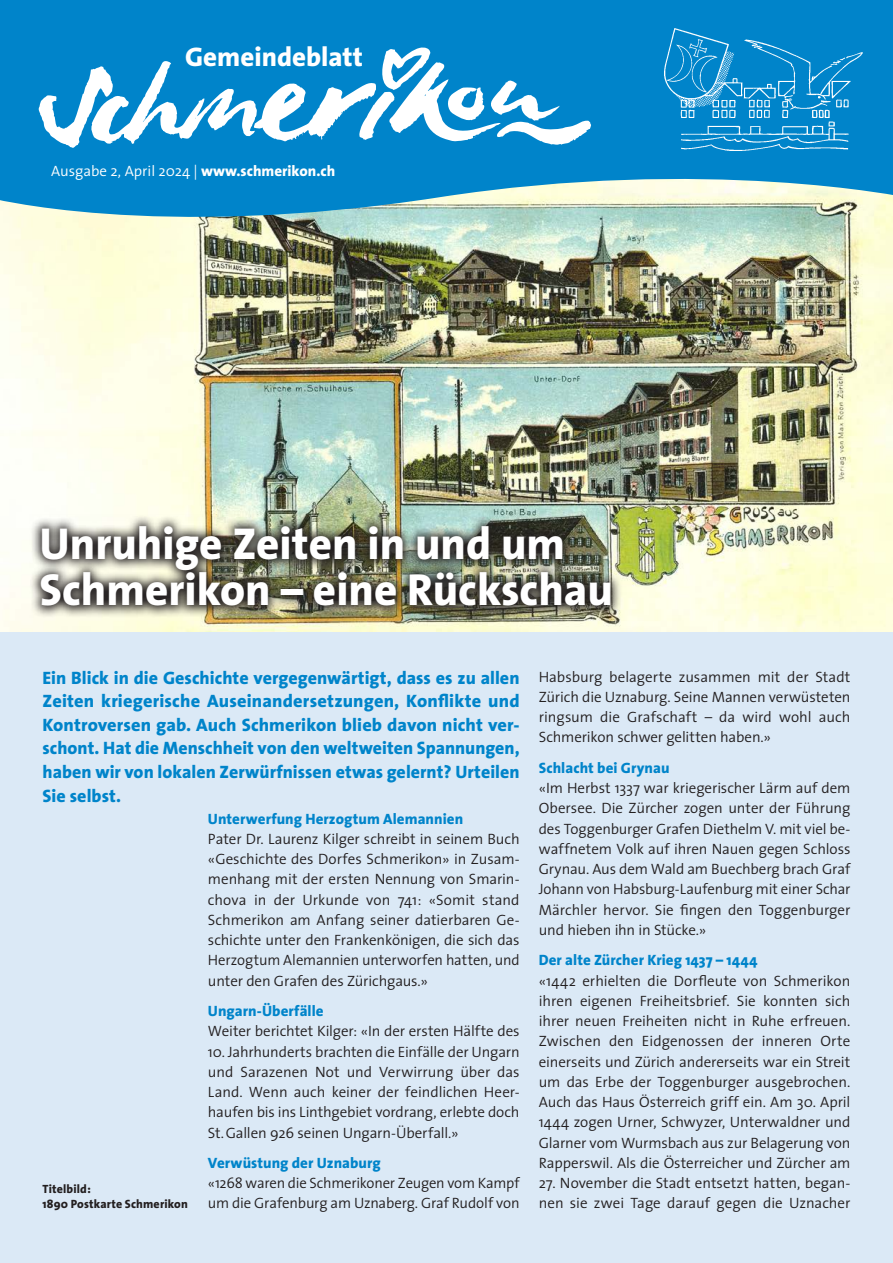
<style>
.page{position:relative;width:893px;height:1263px;background:#fff}
.page>*{position:absolute;margin:0;border:0;box-sizing:border-box;transform-origin:0 0}
.t1{font:800 45px/46.5px "The Sans";color:#fff}
.t2{font:800 27px "The Sans";color:#fff}
.t3{font:800 18px/23.5px "The Sans";color:#0084ca;text-align:justify}
.t4{font:300 15px/20.2px "The Sans";letter-spacing:-.01em;color:#231f20;text-align:justify}
.t5{font:800 15px "The Sans";letter-spacing:.005em;color:#0084ca}
.t6{font:300 15px "The Sans";color:#fff}
.t7{font:800 12px/15px "The Sans";letter-spacing:.01em;color:#231f20}
.s1{font-weight:800}
</style>
<div class="page">
<div style="left:0;top:631px;width:893px;height:632px;background:#dbe9f6"></div>
<img style="left:0;top:241px;width:893px;height:390px">
<svg style="left:0;top:0;width:893px;height:241px;fill:#0084ca"></svg>
<svg style="left:39px;top:48px;width:552px;height:100px"></svg>
<img style="left:664px;top:29px;width:198px;height:121px">
<img style="left:29px;top:514px;width:593px;height:104px">
<h2 class="t2" style="left:185px;top:34px;width:179px">Gemeindeblatt</h2>
<p class="t6" style="left:51px;top:158px;width:286px">Ausgabe 2, April 2024 | <span class="s1">www.schmerikon.ch</span></p>
<h1 class="t1" style="left:40px;top:519px;width:575px">Unruhige Zeiten in und um<br>Schmerikon – eine Rückschau</h1>
<p class="t3" style="left:43px;top:665px;width:479px">Ein Blick in die Geschichte vergegenwärtigt, dass es zu allen Zeiten kriegerische Auseinandersetzungen, Konflikte und Kontroversen gab. Auch Schmerikon blieb davon nicht ver&shy;schont. Hat die Menschheit von den weltweiten Spannungen, haben wir von lokalen Zerwürfnissen etwas gelernt? Urteilen Sie selbst.</p>
<p class="t7" style="left:43px;top:1181px;width:147px">Titelbild:<br>1890 Postkarte Schmerikon</p>
<p class="t5" style="left:208px;top:806px;width:257px">Unterwerfung Herzogtum Alemannien</p>
<p class="t4" style="left:208px;top:828px;width:313px">Pater Dr. Laurenz Kilger schreibt in seinem Buch «Geschichte des Dorfes Schmerikon» in Zusam&shy;menhang mit der ersten Nennung von Smarin&shy;chova in der Urkunde von 741: «Somit stand Schmerikon am Anfang seiner datierbaren Ge&shy;schichte unter den Frankenkönigen, die sich das Herzogtum Alemannien unterworfen hatten, und unter den Grafen des Zürichgaus.»</p>
<p class="t5" style="left:208px;top:998px;width:117px">Ungarn-Überfälle</p>
<p class="t4" style="left:208px;top:1021px;width:313px">Weiter berichtet Kilger: «In der ersten Hälfte des</p>
<p class="t4" style="left:208px;top:1041px;width:313px">10. Jahrhunderts brachten die Einfälle der Ungarn und Sarazenen Not und Verwirrung über das Land. Wenn auch keiner der feindlichen Heer&shy;haufen bis ins Linthgebiet vordrang, erlebte doch St.Gallen 926 seinen Ungarn-Überfall.»</p>
<p class="t5" style="left:208px;top:1150px;width:174px">Verwüstung der Uznaburg</p>
<p class="t4" style="left:208px;top:1172px;width:313px">«1268 waren die Schmerikoner Zeugen vom Kampf um die Grafenburg am Uznaberg. Graf Rudolf von</p>
<p class="t4" style="left:539px;top:666px;width:313px">Habsburg belagerte zusammen mit der Stadt Zürich die Uznaburg. Seine Mannen verwüsteten ringsum die Grafschaft – da wird wohl auch Schmerikon schwer gelitten haben.»</p>
<p class="t5" style="left:539px;top:755px;width:132px">Schlacht bei Grynau</p>
<p class="t4" style="left:539px;top:777px;width:313px">«Im Herbst 1337 war kriegerischer Lärm auf dem Obersee. Die Zürcher zogen unter der Führung des Toggenburger Grafen Diethelm V. mit viel be&shy;waffnetem Volk auf ihren Nauen gegen Schloss Grynau. Aus dem Wald am Buechberg brach Graf Johann von Habsburg-Laufenburg mit einer Schar Märchler hervor. Sie fingen den Toggenburger und hieben ihn in Stücke.»</p>
<p class="t5" style="left:539px;top:947px;width:220px">Der alte Zürcher Krieg 1437 – 1444</p>
<p class="t4" style="left:539px;top:970px;width:313px">«1442 erhielten die Dorfleute von Schmerikon ihren eigenen Freiheitsbrief. Sie konnten sich ihrer neuen Freiheiten nicht in Ruhe erfreuen.<br>Zwischen den Eidgenossen der inneren Orte einerseits und Zürich andererseits war ein Streit um das Erbe der Toggenburger ausgebrochen.<br>Auch das Haus Österreich griff ein. Am 30. April 1444 zogen Urner, Schwyzer, Unterwaldner und Glarner vom Wurmsbach aus zur Belagerung von Rapperswil. Als die Österreicher und Zürcher am</p>
<p class="t4" style="left:539px;top:1172px;width:313px">27. November die Stadt entsetzt hatten, began&shy;nen sie zwei Tage darauf gegen die Uznacher</p>
</div>
